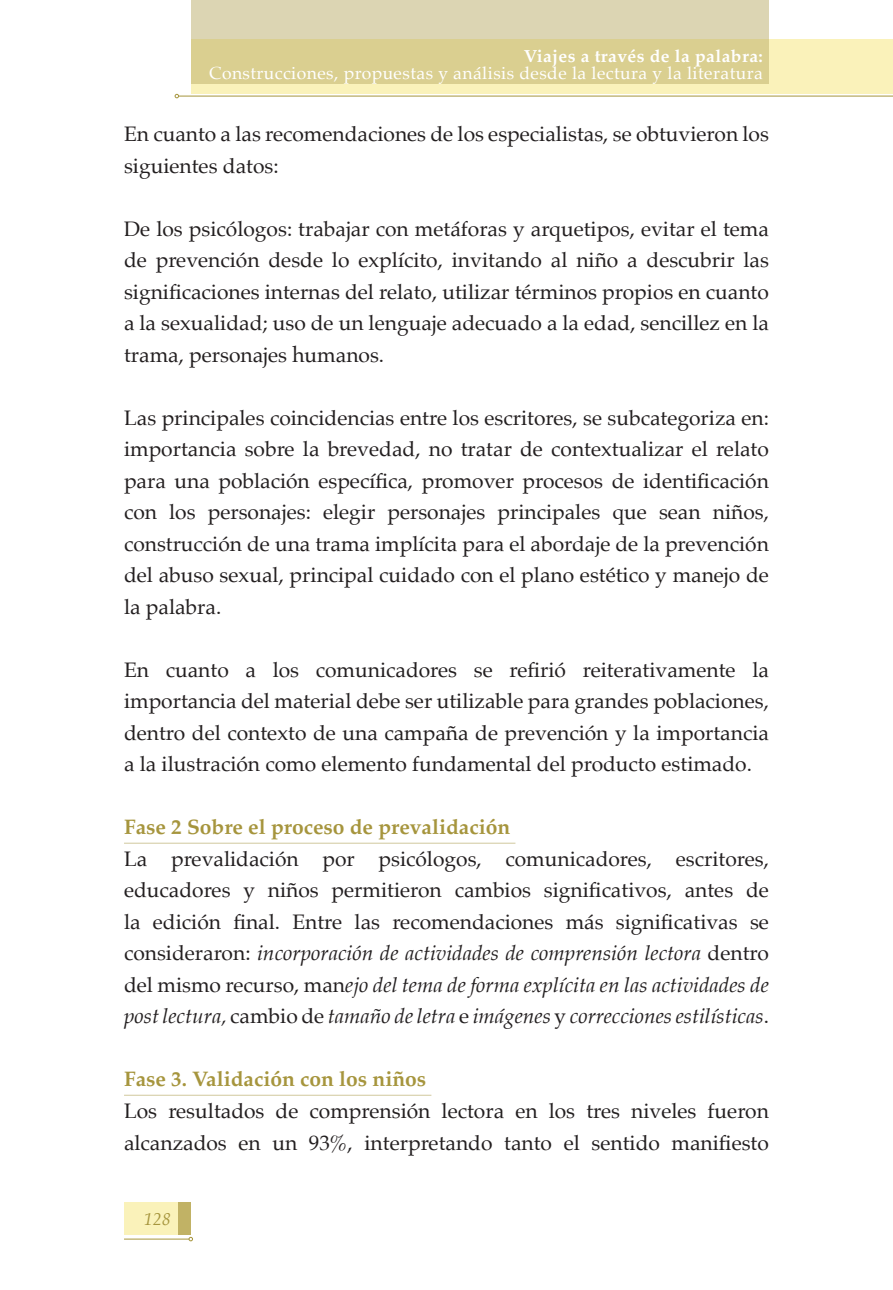
<style>
.page{position:relative;width:893px;height:1290px;background:#fff}
.page>*{position:absolute;margin:0;border:0;box-sizing:border-box;transform-origin:0 0}
.t1{font:21px/31.5px "Palatino";color:#231f20;text-align:justify}
.t2{font:700 21px "Palatino";color:#a6953d}
.t3{font:17.5px "Palatino";letter-spacing:.025em;color:#fff}
.t4{font:700 17.5px "Palatino";letter-spacing:.025em;color:#fff}
.t5{font:italic 17.5px "Palatino";color:#a6953d}
.s1{font-style:italic}
</style>
<div class="page">
<div style="left:124px;top:1202px;width:66px;height:32px;background:#faf2ba"></div>
<div style="left:192px;top:39px;width:701px;height:55px;background:#faf2ba"></div>
<svg style="left:192px;top:0;width:577px;height:84px;background:#dad1a0"></svg>
<div style="left:178px;top:1202px;width:12px;height:32px;background:#c1b265"></div>
<hr style="left:179px;top:96px;width:714px;height:1px;background:#a6953d">
<svg style="left:175px;top:94px;width:4px;height:4px"></svg>
<hr style="left:124px;top:1238px;width:65px;height:1px;background:#a6953d">
<svg style="left:189px;top:1237px;width:4px;height:4px"></svg>
<hr style="left:124px;top:843px;width:391px;height:1px;background:#d1c89d">
<hr style="left:124px;top:1095px;width:307px;height:1px;background:#d1c89d">
<p class="t4" style="left:524px;top:41px;width:241px">Viajes a través de la palabra:</p>
<p class="t3" style="left:209px;top:58px;width:555px">Construcciones, propuestas y análisis desde la lectura y la literatura</p>
<p class="t1" style="left:124px;top:118px;width:646px">En cuanto a las recomendaciones de los especialistas, se obtuvieron los siguientes datos:</p>
<p class="t1" style="left:124px;top:213px;width:646px">De los psicólogos: trabajar con metáforas y arquetipos, evitar el tema de prevención desde lo explícito, invitando al niño a descubrir las significaciones internas del relato, utilizar términos propios en cuanto a la sexualidad; uso de un lenguaje adecuado a la edad, sencillez en la trama, personajes humanos.</p>
<p class="t1" style="left:124px;top:402px;width:646px">Las principales coincidencias entre los escritores, se subcategoriza en: importancia sobre la brevedad, no tratar de contextualizar el relato para una población específica, promover procesos de identificación con los personajes: elegir personajes principales que sean niños, construcción de una trama implícita para el abordaje de la prevención del abuso sexual, principal cuidado con el plano estético y manejo de la palabra.</p>
<p class="t1" style="left:124px;top:654px;width:646px">En cuanto a los comunicadores se refirió reiterativamente la importancia del material debe ser utilizable para grandes poblaciones, dentro del contexto de una campaña de prevención y la importancia a la ilustración como elemento fundamental del producto estimado.</p>
<p class="t2" style="left:124px;top:809px;width:388px">Fase 2 Sobre el proceso de prevalidación</p>
<p class="t1" style="left:124px;top:843px;width:646px">La prevalidación por psicólogos, comunicadores, escritores, educadores y niños permitieron cambios significativos, antes de la edición final. Entre las recomendaciones más significativas se consideraron: <span class="s1">incorporación de actividades de comprensión lectora</span> dentro del mismo recurso, man<span class="s1">ejo del tema de forma explícita en las actividades de post lectura,</span> cambio de <span class="s1">tamaño de letra</span> e <span class="s1">imágenes</span> y <span class="s1">correcciones estilísticas</span>.</p>
<p class="t2" style="left:124px;top:1061px;width:304px">Fase 3. Validación con los niños</p>
<p class="t1" style="left:124px;top:1095px;width:646px">Los resultados de comprensión lectora en los tres niveles fueron alcanzados en un 93%, interpretando tanto el sentido manifiesto</p>
<p class="t5" style="left:144px;top:1204px;width:28px">128</p>
</div>
